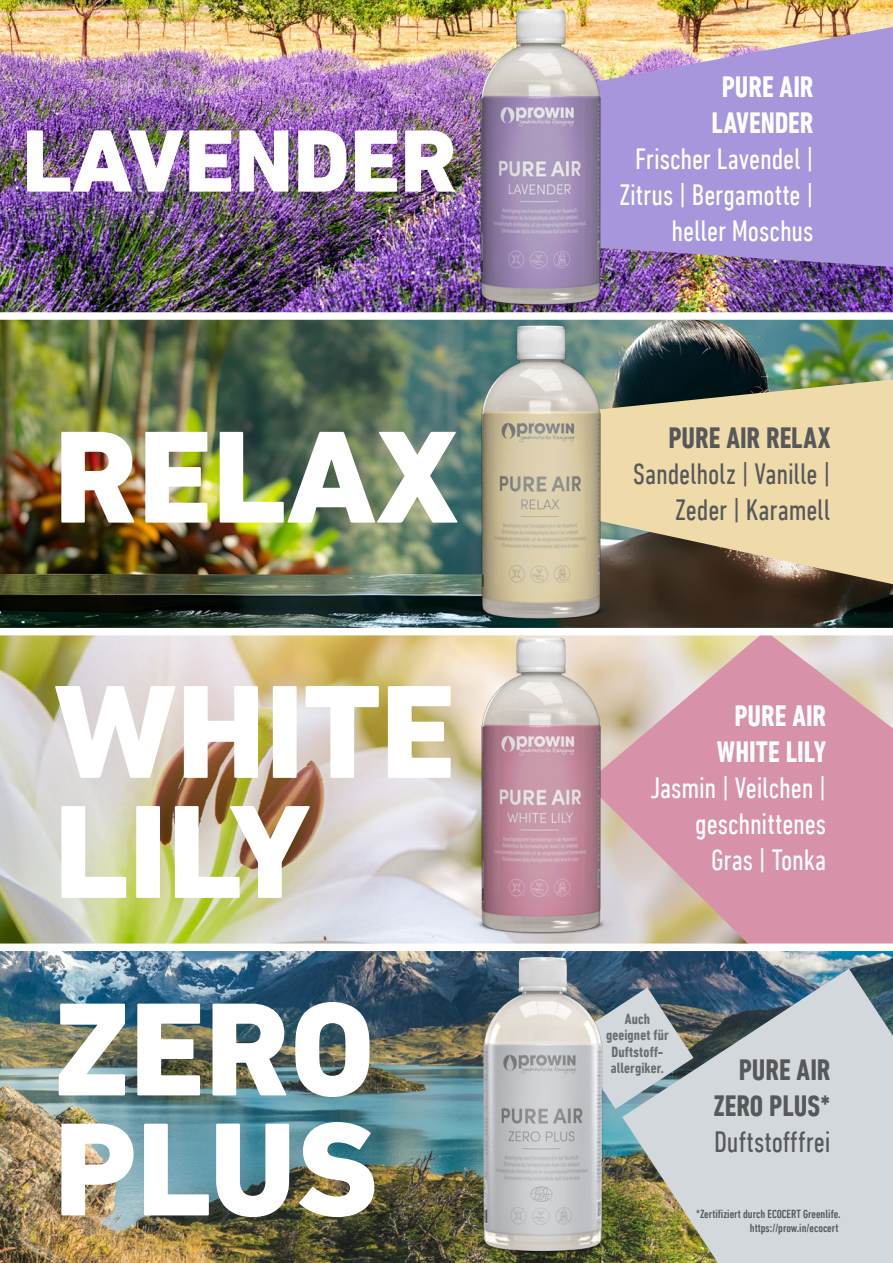
<style>
.page{position:relative;width:893px;height:1263px;background:#fff}
.page>*{position:absolute;margin:0;border:0;box-sizing:border-box;transform-origin:0 0}
.t1{font:800 135px/120px "DIN Next LT Pro";color:#fff}
.t2{font:800 133.5px "DIN Next LT Pro";color:#fff}
.t3{font:800 90px "DIN Next LT Pro";color:#fff}
.t4{font:condensed 30px/36px "DIN Next LT Pro";letter-spacing:-.005em;color:#fff;text-align:right}
.t5{font:condensed 30px/36px "DIN Next LT Pro";letter-spacing:-.005em;color:#57585a;text-align:right}
.t6{font:700 condensed 30px/36px "DIN Next LT Pro";letter-spacing:-.005em;color:#fff;text-align:center}
.t7{font:700 condensed 30px "DIN Next LT Pro";color:#57585a}
.t8{font:700 condensed 15px/16.5px "DIN Next LT Pro";letter-spacing:.005em;color:#6c6d70;text-align:center}
.t9{font:500 condensed 12px "DIN Next LT Pro";color:#57585a}
</style>
<div class="page">
<img style="left:0;top:0;width:893px;height:1263px">
<img style="left:622px;top:968px;width:271px;height:295px">
<svg style="left:586px;top:635px;width:307px;height:308px;background:#d7a3ae"></svg>
<svg style="left:621px;top:379px;width:272px;height:205px;background:#cab990"></svg>
<svg style="left:621px;top:27px;width:272px;height:240px;background:#ac99d1"></svg>
<img style="left:462px;top:1px;width:159px;height:627px">
<img style="left:463px;top:635px;width:157px;height:305px">
<div style="left:0;top:312px;width:893px;height:8px;background:#fff"></div>
<div style="left:0;top:628px;width:893px;height:7px;background:#fff"></div>
<div style="left:0;top:943px;width:893px;height:8px;background:#fff"></div>
<svg style="left:617px;top:987px;width:76px;height:122px;background:#aab4ba"></svg>
<img style="left:465px;top:951px;width:152px;height:306px">
<p class="t3" style="left:22px;top:108px;width:436px">LAVENDER</p>
<p class="t2" style="left:54px;top:398px;width:406px">RELAX</p>
<p class="t1" style="left:54px;top:672px;width:403px">WHITE</p>
<p class="t1" style="left:54px;top:792px;width:258px">LILY</p>
<p class="t1" style="left:54px;top:989px;width:325px">ZERO<br>PLUS</p>
<p class="t6" style="left:712px;top:69px;width:103px">PURE AIR<br>LAVENDER</p>
<p class="t4" style="left:619px;top:141px;width:196px">Frischer Lavendel |<br>Zitrus | Bergamotte | heller Moschus</p>
<p class="t7" style="left:668px;top:420px;width:164px">PURE AIR RELAX</p>
<p class="t5" style="left:633px;top:455px;width:199px">Sandelholz | Vanille |<br>Zeder | Karamell</p>
<p class="t6" style="left:717px;top:698px;width:111px">PURE AIR<br>WHITE LILY</p>
<p class="t4" style="left:650px;top:770px;width:178px">Jasmin | Veilchen | geschnittenes<br>Gras | Tonka</p>
<p class="t8" style="left:606px;top:1010px;width:64px">Auch geeignet für<br>Duftstoff&shy;allergiker.</p>
<p class="t7" style="left:739px;top:1053px;width:93px">PURE AIR</p>
<p class="t7" style="left:713px;top:1089px;width:118px">ZERO PLUS*</p>
<p class="t5" style="left:714px;top:1123px;width:118px">Duftstofffrei</p>
<p class="t9" style="left:696px;top:1207px;width:146px">*Zertifiziert durch ECOCERT Greenlife.</p>
<p class="t9" style="left:750px;top:1221px;width:90px">https://prow.in/ecocert</p>
</div>
